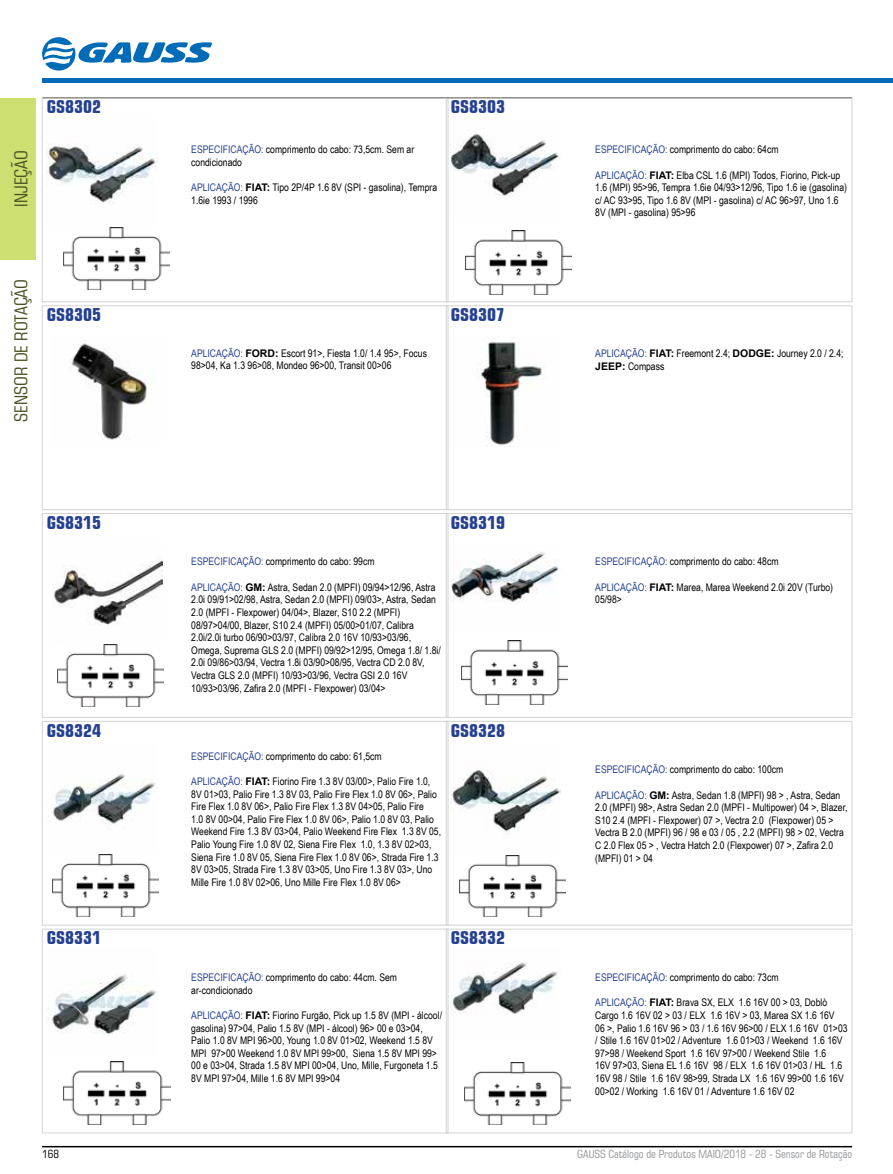
<style>
.page{position:relative;width:893px;height:1174px;background:#fff}
.page>*{position:absolute;margin:0;border:0;box-sizing:border-box;transform-origin:0 0}
.t1{font:700 condensed 18px "Square 721 BT";color:#24408f}
.t2{font:condensed 18px "Square 721 BT";color:#495223}
.t3{font:condensed 11.25px "Square 721 BT";color:#939598}
.t4{font:condensed 11.25px "Square 721 BT";color:#000}
.t5{font:10.5px/12.6px "Arial Narrow";color:#000}
.s1{color:#24408f}
.s2{font-family:"Arial";font-weight:700}
</style>
<div class="page">
<hr style="left:42px;top:1145px;width:810px;height:2px;background:#000">
<div style="left:0;top:98px;width:36px;height:161px;background:#cddf70"></div>
<svg style="left:42px;top:37px;width:170px;height:34px"></svg>
<hr style="left:42px;top:79px;width:851px;height:4px;background:#006bb6">
<hr style="left:42px;top:97px;width:406px;height:1px;background:#000">
<div style="left:42px;top:98px;width:406px;height:204px;border:1px solid #d1d3d4"></div>
<img style="left:47px;top:144px;width:109px;height:84px">
<img style="left:63px;top:228px;width:107px;height:61px">
<hr style="left:446px;top:97px;width:406px;height:1px;background:#000">
<div style="left:446px;top:98px;width:406px;height:204px;border:1px solid #d1d3d4"></div>
<img style="left:451px;top:129px;width:110px;height:67px">
<img style="left:465px;top:230px;width:106px;height:64px">
<div style="left:42px;top:305px;width:406px;height:205px;border:1px solid #d1d3d4"></div>
<img style="left:69px;top:337px;width:82px;height:103px">
<div style="left:446px;top:305px;width:406px;height:205px;border:1px solid #d1d3d4"></div>
<img style="left:481px;top:337px;width:61px;height:109px">
<div style="left:42px;top:513px;width:406px;height:204px;border:1px solid #d1d3d4"></div>
<img style="left:53px;top:559px;width:110px;height:86px">
<img style="left:58px;top:645px;width:106px;height:61px">
<div style="left:446px;top:513px;width:406px;height:204px;border:1px solid #d1d3d4"></div>
<img style="left:451px;top:552px;width:108px;height:51px">
<img style="left:462px;top:640px;width:106px;height:64px">
<div style="left:42px;top:721px;width:406px;height:204px;border:1px solid #d1d3d4"></div>
<img style="left:53px;top:773px;width:102px;height:51px">
<div style="left:446px;top:721px;width:406px;height:204px;border:1px solid #d1d3d4"></div>
<img style="left:451px;top:769px;width:110px;height:65px">
<img style="left:459px;top:855px;width:107px;height:61px">
<div style="left:42px;top:929px;width:406px;height:204px;border:1px solid #d1d3d4"></div>
<img style="left:52px;top:974px;width:105px;height:60px">
<img style="left:64px;top:1061px;width:106px;height:63px">
<div style="left:446px;top:929px;width:406px;height:204px;border:1px solid #d1d3d4"></div>
<img style="left:451px;top:962px;width:107px;height:52px">
<img style="left:52px;top:855px;width:106px;height:61px">
<img style="left:464px;top:1062px;width:107px;height:62px">
<h1 class="t2" style="left:10px;top:207px;width:58px;rotate:-90deg">INJEÇÃO</h1>
<h1 class="t1" style="left:47px;top:96px;width:56px">GS8302</h1>
<h1 class="t2" style="left:10px;top:421px;width:144px;rotate:-90deg">SENSOR DE ROTAÇÃO</h1>
<h1 class="t1" style="left:47px;top:304px;width:56px">GS8305</h1>
<p class="t5" style="left:191px;top:143px;width:224px"><span class="s1">ESPECIFICAÇÃO:</span> comprimento do cabo: 73,5cm. Sem ar condicionado</p>
<p class="t5" style="left:191px;top:181px;width:247px"><span class="s1">APLICAÇÃO:</span> <span class="s2">FIAT:</span> Tipo 2P/4P 1.6 8V (SPI - gasolina), Tempra<br>1.6ie 1993 / 1996</p>
<h1 class="t1" style="left:451px;top:96px;width:56px">GS8303</h1>
<p class="t5" style="left:191px;top:346px;width:237px"><span class="s1">APLICAÇÃO:</span> <span class="s2">FORD:</span> Escort 91&gt;, Fiesta 1.0/ 1.4 95&gt;, Focus<br>98&gt;04, Ka 1.3 96&gt;08, Mondeo 96&gt;00, Transit 00&gt;06</p>
<h1 class="t1" style="left:451px;top:304px;width:56px">GS8307</h1>
<p class="t5" style="left:595px;top:143px;width:185px"><span class="s1">ESPECIFICAÇÃO:</span> comprimento do cabo: 64cm</p>
<p class="t5" style="left:595px;top:168px;width:253px"><span class="s1">APLICAÇÃO:</span> <span class="s2">FIAT:</span> Elba CSL 1.6 (MPI) Todos, Fiorino, Pick-up 1.6 (MPI) 95&gt;96, Tempra 1.6ie 04/93&gt;12/96, Tipo 1.6 ie (gasolina) c/ AC 93&gt;95, Tipo 1.6 8V (MPI - gasolina) c/ AC 96&gt;97, Uno 1.6<br>8V (MPI - gasolina) 95&gt;96</p>
<p class="t5" style="left:595px;top:347px;width:250px"><span class="s1">APLICAÇÃO:</span> <span class="s2">FIAT:</span> Freemont 2.4; <span class="s2">DODGE:</span> Journey 2.0 / 2.4;<br><span class="s2">JEEP:</span> Compass</p>
<h1 class="t1" style="left:47px;top:511px;width:56px">GS8315</h1>
<h1 class="t1" style="left:451px;top:511px;width:56px">GS8319</h1>
<p class="t5" style="left:191px;top:555px;width:185px"><span class="s1">ESPECIFICAÇÃO:</span> comprimento do cabo: 99cm</p>
<p class="t5" style="left:191px;top:580px;width:251px"><span class="s1">APLICAÇÃO:</span> <span class="s2">GM:</span> Astra, Sedan 2.0 (MPFI) 09/94&gt;12/96, Astra 2.0i 09/91&gt;02/98, Astra, Sedan 2.0 (MPFI) 09/03&gt;, Astra, Sedan 2.0 (MPFI - Flexpower) 04/04&gt;, Blazer, S10 2.2 (MPFI)<br>08/97&gt;04/00, Blazer, S10 2.4 (MPFI) 05/00&gt;01/07, Calibra 2.0i/2.0i turbo 06/90&gt;03/97, Calibra 2.0 16V 10/93&gt;03/96, Omega, Suprema GLS 2.0 (MPFI) 09/92&gt;12/95, Omega 1.8/ 1.8i/ 2.0i 09/86&gt;03/94, Vectra 1.8i 03/90&gt;08/95, Vectra CD 2.0 8V, Vectra GLS 2.0 (MPFI) 10/93&gt;03/96, Vectra GSI 2.0 16V 10/93&gt;03/96, Zafira 2.0 (MPFI - Flexpower) 03/04&gt;</p>
<p class="t5" style="left:595px;top:555px;width:185px"><span class="s1">ESPECIFICAÇÃO:</span> comprimento do cabo: 48cm</p>
<p class="t5" style="left:595px;top:580px;width:239px"><span class="s1">APLICAÇÃO:</span> <span class="s2">FIAT:</span> Marea, Marea Weekend 2.0i 20V (Turbo)<br>05/98&gt;</p>
<h1 class="t1" style="left:47px;top:719px;width:56px">GS8324</h1>
<h1 class="t1" style="left:451px;top:719px;width:56px">GS8328</h1>
<p class="t5" style="left:191px;top:749px;width:192px"><span class="s1">ESPECIFICAÇÃO:</span> comprimento do cabo: 61,5cm</p>
<p class="t5" style="left:191px;top:774px;width:251px"><span class="s1">APLICAÇÃO:</span> <span class="s2">FIAT:</span> Fiorino Fire 1.3 8V 03/00&gt;, Palio Fire 1.0, 8V 01&gt;03, Palio Fire 1.3 8V 03, Palio Fire Flex 1.0 8V 06&gt;, Palio Fire Flex 1.0 8V 06&gt;, Palio Fire Flex 1.3 8V 04&gt;05, Palio Fire<br>1.0 8V 00&gt;04, Palio Fire Flex 1.0 8V 06&gt;, Palio 1.0 8V 03, Palio Weekend Fire 1.3 8V 03&gt;04, Palio Weekend Fire Flex 1.3 8V 05, Palio Young Fire 1.0 8V 02, Siena Fire Flex 1.0, 1.3 8V 02&gt;03, Siena Fire 1.0 8V 05, Siena Fire Flex 1.0 8V 06&gt;, Strada Fire 1.3<br>8V 03&gt;05, Strada Fire 1.3 8V 03&gt;05, Uno Fire 1.3 8V 03&gt;, Uno Mille Fire 1.0 8V 02&gt;06, Uno Mille Fire Flex 1.0 8V 06&gt;</p>
<p class="t5" style="left:595px;top:763px;width:190px"><span class="s1">ESPECIFICAÇÃO:</span> comprimento do cabo: 100cm</p>
<p class="t5" style="left:595px;top:788px;width:254px"><span class="s1">APLICAÇÃO:</span> <span class="s2">GM:</span> Astra, Sedan 1.8 (MPFI) 98 &gt; , Astra, Sedan 2.0 (MPFI) 98&gt;, Astra Sedan 2.0 (MPFI - Multipower) 04 &gt;, Blazer, S10 2.4 (MPFI - Flexpower) 07 &gt;, Vectra 2.0 (Flexpower) 05 &gt; Vectra B 2.0 (MPFI) 96 / 98 e 03 / 05 , 2.2 (MPFI) 98 &gt; 02, Vectra C 2.0 Flex 05 &gt; , Vectra Hatch 2.0 (Flexpower) 07 &gt;, Zafira 2.0 (MPFI) 01 &gt; 04</p>
<h1 class="t1" style="left:47px;top:927px;width:56px">GS8331</h1>
<h1 class="t1" style="left:451px;top:927px;width:56px">GS8332</h1>
<p class="t5" style="left:191px;top:970px;width:207px"><span class="s1">ESPECIFICAÇÃO:</span> comprimento do cabo: 44cm. Sem ar-condicionado</p>
<p class="t5" style="left:191px;top:1008px;width:252px"><span class="s1">APLICAÇÃO:</span> <span class="s2">FIAT:</span> Fiorino Furgão, Pick up 1.5 8V (MPI - álcool/ gasolina) 97&gt;04, Palio 1.5 8V (MPI - álcool) 96&gt; 00 e 03&gt;04, Palio 1.0 8V MPI 96&gt;00, Young 1.0 8V 01&gt;02, Weekend 1.5 8V MPI 97&gt;00 Weekend 1.0 8V MPI 99&gt;00, Siena 1.5 8V MPI 99&gt; 00 e 03&gt;04, Strada 1.5 8V MPI 00&gt;04, Uno, Mille, Furgoneta 1.5<br>8V MPI 97&gt;04, Mille 1.6 8V MPI 99&gt;04</p>
<p class="t5" style="left:595px;top:970px;width:185px"><span class="s1">ESPECIFICAÇÃO:</span> comprimento do cabo: 73cm</p>
<p class="t5" style="left:595px;top:996px;width:254px"><span class="s1">APLICAÇÃO:</span> <span class="s2">FIAT:</span> Brava SX, ELX 1.6 16V 00 &gt; 03, Doblò Cargo 1.6 16V 02 &gt; 03 / ELX 1.6 16V &gt; 03, Marea SX 1.6 16V<br>06 &gt;, Palio 1.6 16V 96 &gt; 03 / 1.6 16V 96&gt;00 / ELX 1.6 16V 01&gt;03 / Stile 1.6 16V 01&gt;02 / Adventure 1.6 01&gt;03 / Weekend 1.6 16V 97&gt;98 / Weekend Sport 1.6 16V 97&gt;00 / Weekend Stile 1.6<br>16V 97&gt;03, Siena EL 1.6 16V 98 / ELX 1.6 16V 01&gt;03 / HL 1.6<br>16V 98 / Stile 1.6 16V 98&gt;99, Strada LX 1.6 16V 99&gt;00 1.6 16V 00&gt;02 / Working 1.6 16V 01 / Adventure 1.6 16V 02</p>
<p class="t4" style="left:42px;top:1147px;width:18px">168</p>
<p class="t3" style="left:577px;top:1147px;width:276px">GAUSS Catálogo de Produtos MAIO/2018 - 28 - Sensor de Rotação</p>
</div>
